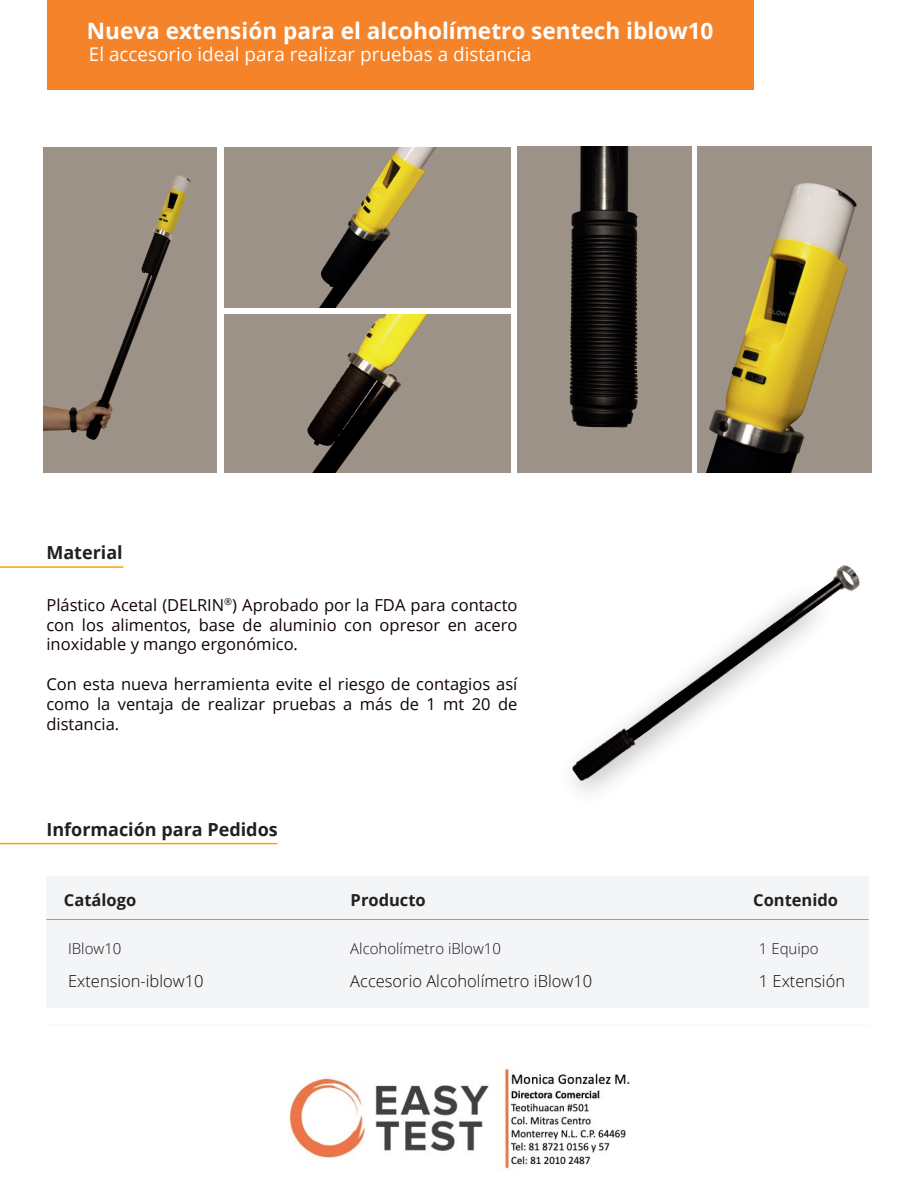
<style>
.page{position:relative;width:918px;height:1188px;background:#fff}
.page>*{position:absolute;margin:0;border:0;box-sizing:border-box;transform-origin:0 0}
.t1{font:700 22.65px "Open Sans";color:#fff}
.t2{font:18.9px "Open Sans";color:#fff}
.t3{font:700 18px "Open Sans";color:#231f20}
.t4{font:16.5px/19.8px "Open Sans";color:#110304;text-align:justify}
.t5{font:300 16.5px "Open Sans";color:#110304}
.t6{font:700 16.5px "Open Sans";color:#231f20}
.t7{font:300 15px "Open Sans";color:#19141a}
</style>
<div class="page">
<hr style="left:0;top:566px;width:123px;height:2px;background:#ffa300">
<div style="left:47px;top:0;width:707px;height:90px;background:#f5832a"></div>
<hr style="left:0;top:843px;width:277px;height:1px;background:#ffa300">
<div style="left:46px;top:876px;width:823px;height:132px;background:#f4f5f6"></div>
<hr style="left:46px;top:919px;width:823px;height:1px;background:#f2882a">
<img style="left:43px;top:147px;width:174px;height:325px">
<img style="left:225px;top:315px;width:286px;height:158px">
<img style="left:698px;top:146px;width:174px;height:327px">
<img style="left:517px;top:146px;width:174px;height:327px">
<img style="left:225px;top:147px;width:286px;height:160px">
<img style="left:572px;top:565px;width:288px;height:227px">
<hr style="left:48px;top:1025px;width:821px;height:1px;background:#f4f5f6">
<img style="left:289px;top:1068px;width:341px;height:102px">
<h1 class="t1" style="left:87px;top:15px;width:628px">Nueva extensión para el alcoholímetro sentech iblow10</h1>
<p class="t2" style="left:89px;top:41px;width:444px">El accesorio ideal para realizar pruebas a distancia</p>
<p class="t3" style="left:46px;top:540px;width:78px">Material</p>
<p class="t4" style="left:46px;top:594px;width:473px">Plástico Acetal (DELRIN<sup>®</sup>) Aprobado por la FDA para contacto con los alimentos, base de aluminio con opresor en acero inoxidable y mango ergonómico.</p>
<p class="t4" style="left:46px;top:674px;width:473px">Con esta nueva herramienta evite el riesgo de contagios así como la ventaja de realizar pruebas a más de 1 mt 20 de distancia.</p>
<p class="t3" style="left:46px;top:817px;width:233px">Información para Pedidos</p>
<p class="t6" style="left:64px;top:889px;width:74px">Catálogo</p>
<p class="t7" style="left:68px;top:938px;width:55px">IBlow10</p>
<p class="t5" style="left:68px;top:970px;width:137px">Extension-iblow10</p>
<p class="t6" style="left:351px;top:889px;width:77px">Producto</p>
<p class="t6" style="left:753px;top:889px;width:87px">Contenido</p>
<p class="t7" style="left:759px;top:938px;width:61px">1 Equipo</p>
<p class="t5" style="left:759px;top:970px;width:88px">1 Extensión</p>
<p class="t7" style="left:350px;top:938px;width:152px">Alcoholímetro iBlow10</p>
<p class="t5" style="left:350px;top:970px;width:243px">Accesorio Alcoholímetro iBlow10</p>
</div>
